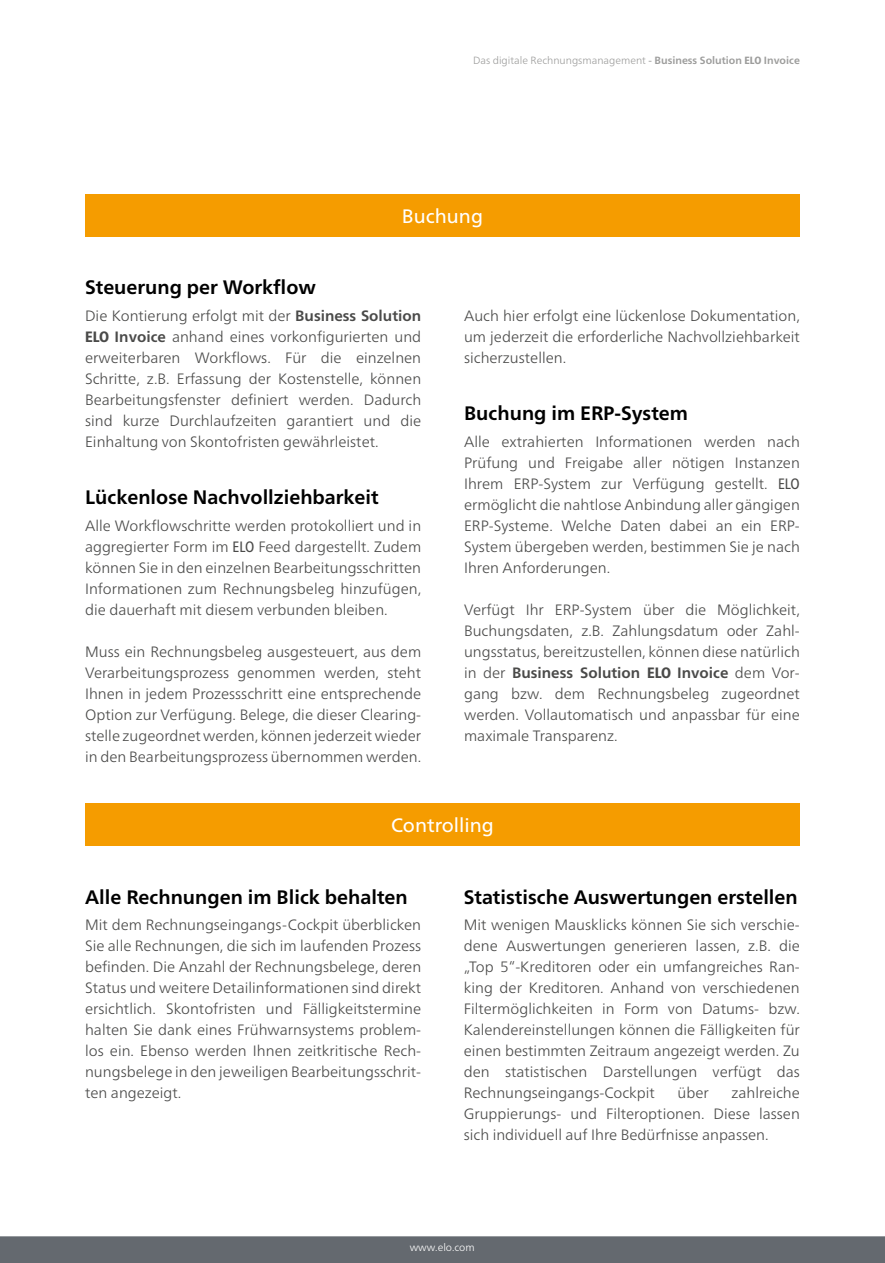
<style>
.page{position:relative;width:885px;height:1263px;background:#fff}
.page>*{position:absolute;margin:0;border:0;box-sizing:border-box;transform-origin:0 0}
.t1{font:700 19.5px "Frutiger Neue LTW1 G";color:#000}
.t2{font:19.5px "Frutiger Neue LTW1 G";color:#fff}
.t3{font:300 15px/21px "Frutiger Neue LTW1 G";color:#4a4a49;text-align:justify}
.t4{font:300 10.5px "Frutiger Neue LTW1 G";color:#9d9d9c}
.t5{font:300 10.5px "Frutiger Neue LTW1 G";color:#fff}
.s1{font-weight:400}
.s2{font-weight:700}
.s3{font-weight:800;font-stretch:condensed}
.s4{font-weight:400;font-stretch:condensed}
</style>
<div class="page">
<div style="left:85px;top:195px;width:714px;height:42px;background:#f59c00"></div>
<div style="left:85px;top:804px;width:714px;height:42px;background:#f59c00"></div>
<div style="left:0;top:1236px;width:884px;height:27px;background:#64696f"></div>
<p class="t4" style="left:473px;top:54px;width:328px">Das digitale Rechnungsmanagement <span class="s1">-</span> <span class="s2">Business Solution</span> <span class="s3">ELO</span> <span class="s2">Invoice</span></p>
<h1 class="t2" style="left:402px;top:205px;width:83px">Buchung</h1>
<h1 class="t1" style="left:85px;top:275px;width:232px">Steuerung per Workflow</h1>
<p class="t3" style="left:85px;top:305px;width:337px">Die Kontierung erfolgt mit der <span class="s2">Business Solution </span><span class="s3">ELO</span> <span class="s2">Invoice</span> anhand eines vorkonfigurierten und erweiterbaren Workflows. Für die einzelnen Schritte, z.B. Erfassung der Kostenstelle, können Bearbeitungsfenster definiert werden. Dadurch sind kurze Durchlaufzeiten garantiert und die Einhaltung von Skontofristen gewährleistet.</p>
<h1 class="t1" style="left:85px;top:486px;width:295px">Lückenlose Nachvollziehbarkeit</h1>
<p class="t3" style="left:85px;top:515px;width:337px">Alle Workflowschritte werden protokolliert und in aggregierter Form im <span class="s4">ELO</span> Feed dargestellt. Zudem können Sie in den einzelnen Bearbeitungsschritten Informationen zum Rechnungsbeleg hinzufügen, die dauerhaft mit diesem verbunden bleiben.</p>
<p class="t3" style="left:85px;top:641px;width:337px">Muss ein Rechnungsbeleg ausgesteuert, aus dem Verarbeitungsprozess genommen werden, steht Ihnen in jedem Prozessschritt eine entsprechende Option zur Verfügung. Belege, die dieser Clearing&shy;stelle zugeordnet werden, können jederzeit wieder in den Bearbeitungsprozess übernommen werden.</p>
<p class="t3" style="left:464px;top:305px;width:337px">Auch hier erfolgt eine lückenlose Dokumentation, um jederzeit die erforderliche Nachvollziehbarkeit sicherzustellen.</p>
<h1 class="t1" style="left:464px;top:401px;width:225px">Buchung im ERP-System</h1>
<p class="t3" style="left:464px;top:431px;width:337px">Alle extrahierten Informationen werden nach Prüfung und Freigabe aller nötigen Instanzen Ihrem ERP-System zur Verfügung gestellt. <span class="s4">ELO </span>ermöglicht die nahtlose Anbindung aller gängigen ERP-Systeme. Welche Daten dabei an ein ERP-System übergeben werden, bestimmen Sie je nach Ihren Anforderungen.</p>
<p class="t3" style="left:464px;top:599px;width:337px">Verfügt Ihr ERP-System über die Möglichkeit, Buchungsdaten, z.B. Zahlungsdatum oder Zahl&shy;ungsstatus, bereitzustellen, können diese natürlich in der <span class="s2">Business Solution</span> <span class="s3">ELO</span> <span class="s2">Invoice</span> dem Vor&shy;gang bzw. dem Rechnungsbeleg zugeordnet werden. Vollautomatisch und anpassbar für eine maximale Transparenz.</p>
<h1 class="t2" style="left:391px;top:814px;width:104px">Controlling</h1>
<h1 class="t1" style="left:85px;top:885px;width:324px">Alle Rechnungen im Blick behalten</h1>
<p class="t3" style="left:85px;top:914px;width:337px">Mit dem Rechnungseingangs-Cockpit überblicken Sie alle Rechnungen, die sich im laufenden Prozess befinden. Die Anzahl der Rechnungsbelege, deren Status und weitere Detailinformationen sind direkt ersichtlich. Skontofristen und Fälligkeitstermine halten Sie dank eines Frühwarnsystems problem&shy;los ein. Ebenso werden Ihnen zeitkritische Rech&shy;nungsbelege in den jeweiligen Bearbeitungsschrit&shy;ten angezeigt.</p>
<h1 class="t1" style="left:463px;top:885px;width:335px">Statistische Auswertungen erstellen</h1>
<p class="t3" style="left:463px;top:914px;width:337px">Mit wenigen Mausklicks können Sie sich verschie&shy;dene Auswertungen generieren lassen, z.B. die „Top 5“-Kreditoren oder ein umfangreiches Ran&shy;king der Kreditoren. Anhand von verschiedenen Filtermöglichkeiten in Form von Datums- bzw.<br>Kalendereinstellungen können die Fälligkeiten für einen bestimmten Zeitraum angezeigt werden. Zu den statistischen Darstellungen verfügt das Rechnungseingangs-Cockpit</p>
<p class="t3" style="left:463px;top:1082px;width:337px;text-indent:268px">zahlreiche Gruppierungs- und Filteroptionen. Diese lassen sich individuell auf Ihre Bedürfnisse anpassen.</p>
<p class="t3" style="left:677px;top:1082px;width:33px">über</p>
<p class="t5" style="left:409px;top:1241px;width:67px">www.elo.com</p>
</div>
